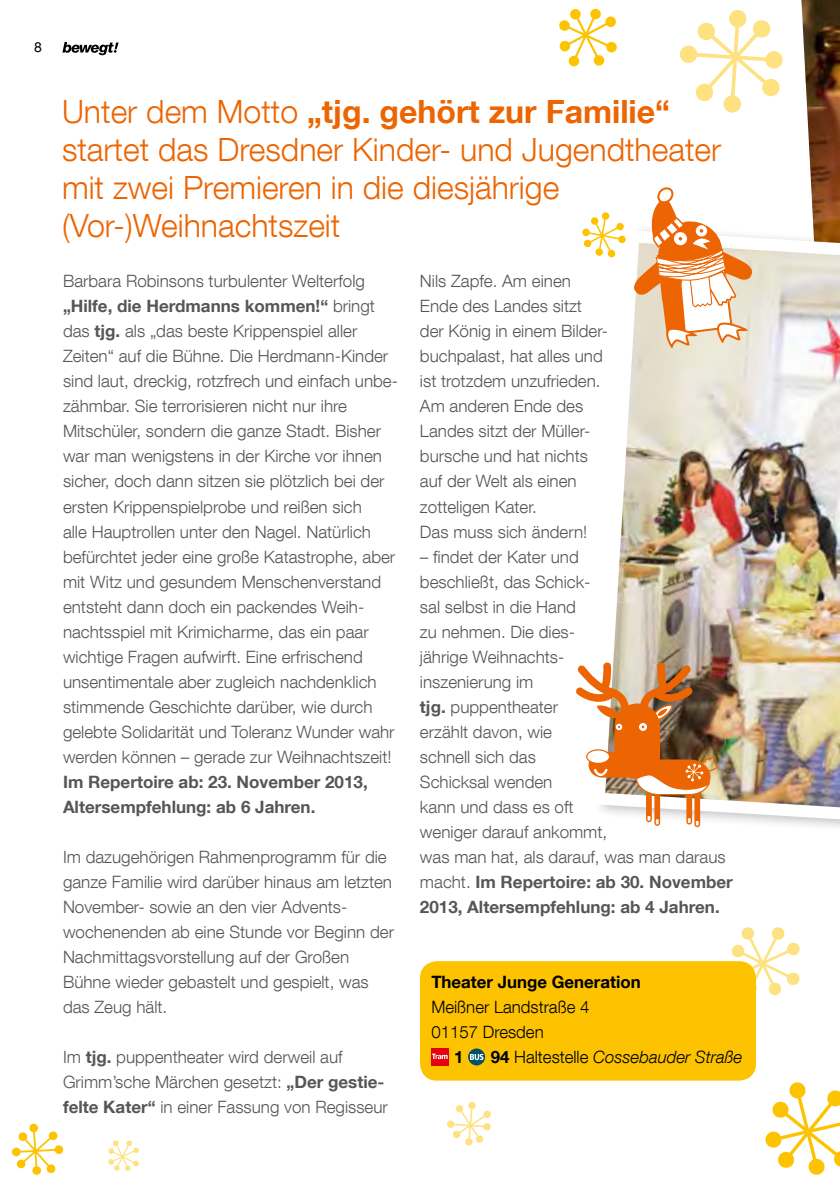
<style>
.page{position:relative;width:840px;height:1191px;background:#fff}
.page>*{position:absolute;margin:0;border:0;box-sizing:border-box;transform-origin:0 0}
.t1{font:300 32px/38px "Helvetica Neue LT Com";color:#ec6502}
.t2{font:300 17px/25px "Helvetica Neue LT Com";color:#565656}
.t3{font:700 17px/25px "Helvetica Neue LT Com";color:#565656}
.t4{font:300 17px/25px "Helvetica Neue LT Com";color:#000}
.t5{font:italic 300 17px "Helvetica Neue LT Com";color:#000}
.t6{font:700 17px "Helvetica Neue LT Com";color:#000}
.t7{font:14px "Helvetica Neue LT Com";color:#000}
.s1{font-weight:700}
.s2{font-weight:700;font-style:normal}
.s3{font-style:normal}
</style>
<div class="page">
<div style="left:420px;top:961px;width:335px;height:119px;background:#fdc300;border-radius:17px"></div>
<div style="left:431px;top:1048px;width:17px;height:17px;background:#e3000f"></div>
<svg style="left:432px;top:1053px;width:15px;height:6px"></svg>
<svg style="left:468px;top:1048px;width:17px;height:17px"></svg>
<svg style="left:469px;top:1053px;width:14px;height:7px"></svg>
<svg style="left:62px;top:42px;width:57px;height:13px"></svg>
<img style="left:600px;top:237px;width:239px;height:591px">
<img style="left:633px;top:0;width:206px;height:506px">
<div style="left:694px;top:790px;width:5px;height:37px;background:#ec6502;border-radius:3px"></div>
<div style="left:686px;top:788px;width:5px;height:36px;background:#ec6502;border-radius:3px"></div>
<div style="left:654px;top:789px;width:5px;height:37px;background:#ec6502;border-radius:3px"></div>
<svg style="left:645px;top:785px;width:6px;height:37px"></svg>
<svg style="left:687px;top:818px;width:11px;height:7px"></svg>
<svg style="left:647px;top:816px;width:11px;height:8px"></svg>
<img style="left:576px;top:662px;width:141px;height:133px">
<svg style="left:559px;top:8px;width:57px;height:58px"></svg>
<svg style="left:582px;top:212px;width:43px;height:46px"></svg>
<svg style="left:12px;top:1123px;width:51px;height:52px"></svg>
<svg style="left:108px;top:1140px;width:31px;height:31px"></svg>
<svg style="left:765px;top:1082px;width:74px;height:93px"></svg>
<svg style="left:730px;top:927px;width:70px;height:69px"></svg>
<svg style="left:447px;top:1101px;width:44px;height:44px"></svg>
<p class="t7" style="left:34px;top:38px;width:9px">8</p>
<h1 class="t1" style="left:62px;top:92px;width:660px">Unter dem Motto <span class="s1">„tjg. gehört zur Familie“ </span>startet das Dresdner Kinder- und Jugendtheater mit zwei Premieren in die diesjährige (Vor-)Weihnachtszeit</h1>
<p class="t2" style="left:420px;top:268px;width:189px">Nils Zapfe. Am einen<br>Ende des Landes sitzt der König in einem Bilder&shy;buchpalast, hat alles und ist trotzdem unzufrieden.<br>Am anderen Ende des<br>Landes sitzt der Müller&shy;bursche und hat nichts auf der Welt als einen zotteligen Kater.<br>Das muss sich ändern!</p>
<p class="t2" style="left:420px;top:543px;width:314px">– findet der Kater und<br>beschließt, das Schick-<br>sal selbst in die Hand<br>zu nehmen. Die dies-<br>jährige Weihnachts-<br>inszenierung im<br><span class="s1">tjg.</span> puppentheater<br>erzählt davon, wie<br>schnell sich das<br>Schicksal wenden<br>kann und dass es oft<br>weniger darauf ankommt,<br>was man hat, als darauf, was man daraus macht. <span class="s1">Im Repertoire: ab 30. November<br>2013, Altersempfehlung: ab 4 Jahren.</span></p>
<p class="t2" style="left:63px;top:268px;width:336px">Barbara Robinsons turbulenter Welterfolg <span class="s1">„Hilfe, die Herdmanns kommen!“</span> bringt das <span class="s1">tjg.</span> als „das beste Krippenspiel aller Zeiten“ auf die Bühne. Die Herdmann-Kinder sind laut, dreckig, rotzfrech und einfach unbe&shy;zähmbar. Sie terrorisieren nicht nur ihre Mitschüler, sondern die ganze Stadt. Bisher war man wenigstens in der Kirche vor ihnen sicher, doch dann sitzen sie plötzlich bei der ersten Krippenspielprobe und reißen sich<br>alle Hauptrollen unter den Nagel. Natürlich befürchtet jeder eine große Katastrophe, aber mit Witz und gesundem Menschenverstand entsteht dann doch ein packendes Weih&shy;nachtsspiel mit Krimicharme, das ein paar wichtige Fragen aufwirft. Eine erfrischend unsentimentale aber zugleich nachdenklich stimmende Geschichte darüber, wie durch gelebte Solidarität und Toleranz Wunder wahr werden können – gerade zur Weihnachtszeit!</p>
<p class="t3" style="left:63px;top:768px;width:306px">Im Repertoire ab: 23. November 2013,<br>Altersempfehlung: ab 6 Jahren.</p>
<p class="t2" style="left:63px;top:843px;width:332px">Im dazugehörigen Rahmenprogramm für die ganze Familie wird darüber hinaus am letzten November- sowie an den vier Advents&shy;wochenenden ab eine Stunde vor Beginn der Nachmittagsvorstellung auf der Großen Bühne wieder gebastelt und gespielt, was das Zeug hält.</p>
<p class="t2" style="left:63px;top:1044px;width:326px">Im <span class="s1">tjg.</span> puppentheater wird derweil auf<br>Grimm’sche Märchen gesetzt: <span class="s1">„Der gestie&shy;felte Kater“</span> in einer Fassung von Regisseur</p>
<p class="t6" style="left:431px;top:970px;width:211px">Theater Junge Generation</p>
<p class="t4" style="left:431px;top:993px;width:160px">Meißner Landstraße 4<br>01157 Dresden</p>
<p class="t6" style="left:454px;top:1045px;width:11px">1</p>
<p class="t5" style="left:490px;top:1046px;width:253px"><span class="s2">94</span> <span class="s3">Haltestelle</span> Cossebauder Straße</p>
</div>
